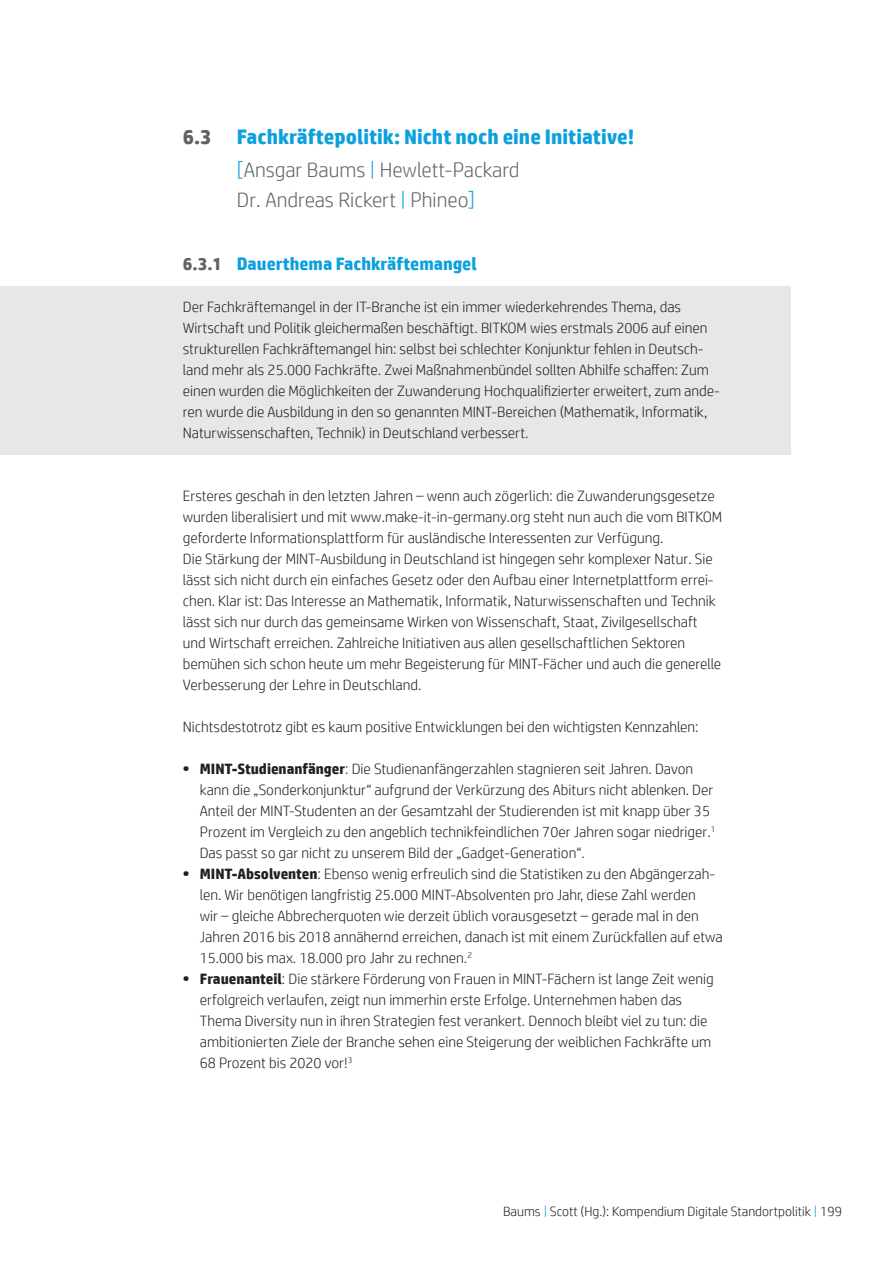
<style>
.page{position:relative;width:893px;height:1263px;background:#fff}
.page>*{position:absolute;margin:0;border:0;box-sizing:border-box;transform-origin:0 0}
.t1{font:700 21px/33px "HP Simplified";color:#0ca0dd}
.t2{font:300 21px "HP Simplified";color:#5f6368}
.t3{font:700 18px "HP Simplified";color:#0ca0dd}
.t4{font:300 15px/21px "HP Simplified";color:#231f20}
.t5{font:300 13.5px "HP Simplified";color:#231f20}
.s1{color:#5f6368}
.s2{font-weight:300}
.s3{font-weight:300;color:#5f6368}
.s4{color:#0ca0dd}
.s5{font-weight:700}
</style>
<div class="page">
<div style="left:0;top:286px;width:791px;height:168px;background:#e6e7e9"></div>
<h1 class="t1" style="left:237px;top:121px;width:399px;text-indent:-54px"><span class="s1">6.3</span> Fachkräftepolitik: Nicht noch eine Initiative! <span class="s2">[</span><span class="s3">Ansgar Baums</span> <span class="s2">|</span> <span class="s3">Hewlett-Packard</span></h1>
<h1 class="t2" style="left:237px;top:186px;width:239px">Dr. Andreas Rickert <span class="s4">|</span> Phineo<span class="s4">]</span></h1>
<p class="t3" style="left:183px;top:252px;width:295px"><span class="s1">6.3.1</span> Dauerthema Fachkräftemangel</p>
<p class="t4" style="left:183px;top:296px;width:539px">Der Fachkräftemangel in der IT-Branche ist ein immer wiederkehrendes Thema, das Wirtschaft und Politik gleichermaßen beschäftigt. BITKOM wies erstmals 2006 auf einen strukturellen Fachkräftemangel hin: selbst bei schlechter Konjunktur fehlen in Deutsch&shy;land mehr als 25.000 Fachkräfte. Zwei Maßnahmenbündel sollten Abhilfe schaffen: Zum einen wurden die Möglichkeiten der Zuwanderung Hochqualifizierter erweitert, zum ande&shy;ren wurde die Ausbildung in den so genannten MINT-Bereichen (Mathematik, Informatik, Naturwissenschaften, Technik) in Deutschland verbessert.</p>
<p class="t4" style="left:183px;top:485px;width:541px">Ersteres geschah in den letzten Jahren – wenn auch zögerlich: die Zuwanderungsgesetze wurden liberalisiert und mit www.make-it-in-germany.org steht nun auch die vom BITKOM geforderte Informationsplattform für ausländische Interessenten zur Verfügung.<br>Die Stärkung der MINT-Ausbildung in Deutschland ist hingegen sehr komplexer Natur. Sie lässt sich nicht durch ein einfaches Gesetz oder den Aufbau einer Internetplattform errei&shy;chen. Klar ist: Das Interesse an Mathematik, Informatik, Naturwissenschaften und Technik lässt sich nur durch das gemeinsame Wirken von Wissenschaft, Staat, Zivilgesellschaft und Wirtschaft erreichen. Zahlreiche Initiativen aus allen gesellschaftlichen Sektoren bemühen sich schon heute um mehr Begeisterung für MINT-Fächer und auch die generelle Verbesserung der Lehre in Deutschland.</p>
<p class="t4" style="left:183px;top:716px;width:517px">Nichtsdestotrotz gibt es kaum positive Entwicklungen bei den wichtigsten Kennzahlen:</p>
<p class="t4" style="left:200px;top:758px;width:517px;text-indent:-17px"><span class="s5">• MINT-Studienanfänger</span>: Die Studienanfängerzahlen stagnieren seit Jahren. Davon kann die „Sonderkonjunktur“ aufgrund der Verkürzung des Abiturs nicht ablenken. Der Anteil der MINT-Studenten an der Gesamtzahl der Studierenden ist mit knapp über 35<br>Prozent im Vergleich zu den angeblich technikfeindlichen 70er Jahren sogar niedriger.<sup>1<br></sup>Das passt so gar nicht zu unserem Bild der „Gadget-Generation“.</p>
<p class="t4" style="left:200px;top:863px;width:524px;text-indent:-17px"><span class="s5">• MINT-Absolventen</span>: Ebenso wenig erfreulich sind die Statistiken zu den Abgängerzah&shy;len. Wir benötigen langfristig 25.000 MINT-Absolventen pro Jahr, diese Zahl werden<br>wir – gleiche Abbrecherquoten wie derzeit üblich vorausgesetzt – gerade mal in den Jahren 2016 bis 2018 annähernd erreichen, danach ist mit einem Zurückfallen auf etwa 15.000 bis max. 18.000 pro Jahr zu rechnen.<sup>2</sup></p>
<p class="t4" style="left:200px;top:968px;width:515px;text-indent:-17px"><span class="s5">• Frauenanteil</span>: Die stärkere Förderung von Frauen in MINT-Fächern ist lange Zeit wenig erfolgreich verlaufen, zeigt nun immerhin erste Erfolge. Unternehmen haben das Thema Diversity nun in ihren Strategien fest verankert. Dennoch bleibt viel zu tun: die ambitionierten Ziele der Branche sehen eine Steigerung der weiblichen Fachkräfte um 68 Prozent bis 2020 vor!<sup>3</sup></p>
<p class="t5" style="left:503px;top:1202px;width:340px">Baums <span class="s4">|</span> Scott (Hg.): Kompendium Digitale Standortpolitik <span class="s4">|</span> 199</p>
</div>
